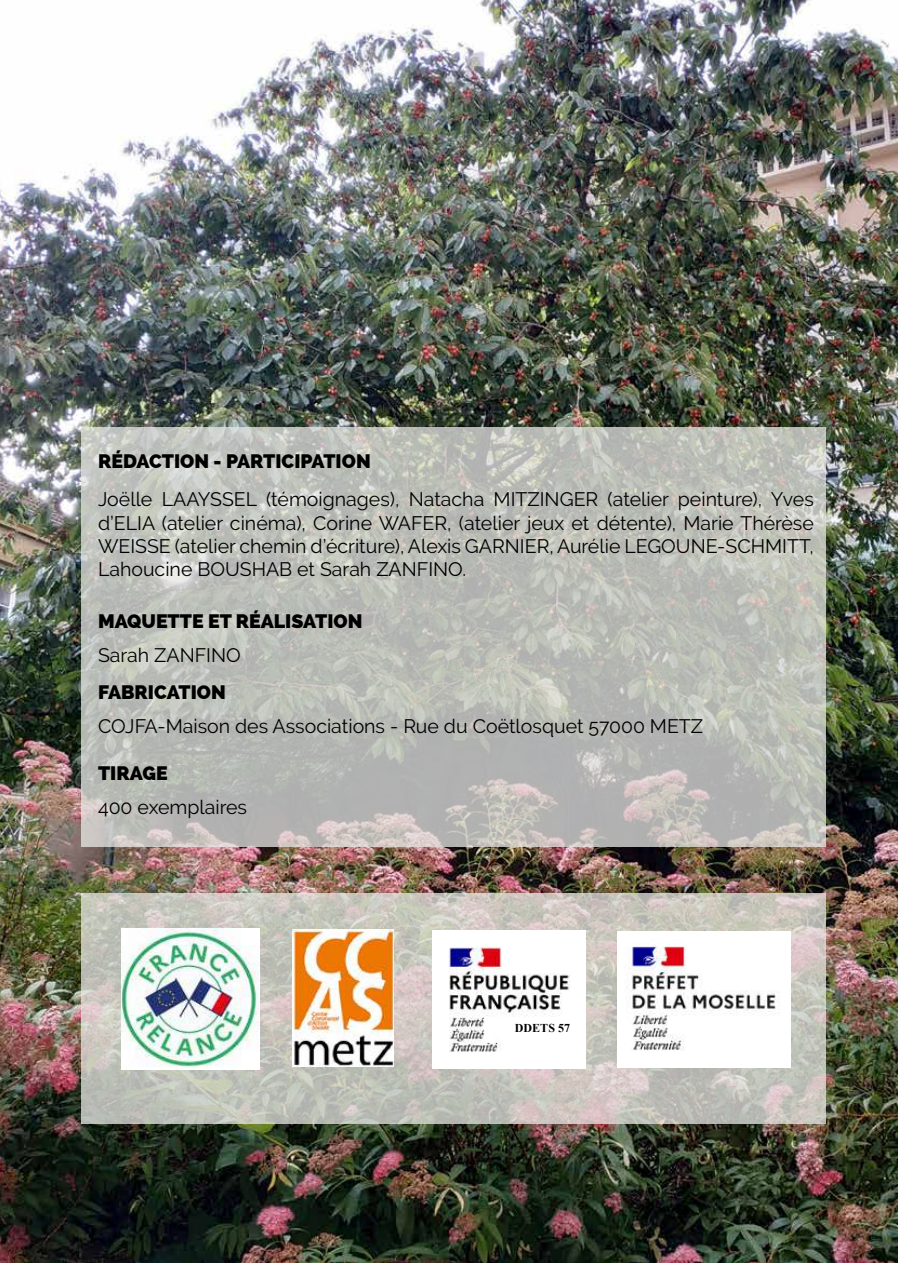
<style>
.page{position:relative;width:898px;height:1263px;background:#fff}
.page>*{position:absolute;margin:0;border:0;box-sizing:border-box;transform-origin:0 0}
.t1{font:19.5px/23.4px "Raleway";color:#000;text-align:justify}
.t2{font:800 19.5px "Raleway";color:#000}
.t3{font:700 12px "Times New Roman";color:#000}
</style>
<div class="page">
<img style="left:0;top:0;width:897px;height:1263px">
<svg style="left:81px;top:427px;width:744px;height:419px;background:#bcbeb8"></svg>
<svg style="left:81px;top:893px;width:744px;height:230px;background:#c7c5bd"></svg>
<img style="left:293px;top:930px;width:100px;height:137px">
<img style="left:432px;top:931px;width:153px;height:137px">
<img style="left:617px;top:931px;width:173px;height:137px">
<img style="left:121px;top:929px;width:138px;height:141px">
<p class="t2" style="left:98px;top:450px;width:274px">RÉDACTION - PARTICIPATION</p>
<p class="t1" style="left:98px;top:488px;width:717px">Joëlle LAAYSSEL (témoignages), Natacha MITZINGER (atelier peinture), Yves d’ELIA (atelier cinéma), Corine WAFER, (atelier jeux et détente), Marie Thérèse WEISSE (atelier chemin d’écriture), Alexis GARNIER, Aurélie LEGOUNE-SCHMITT, Lahoucine BOUSHAB et Sarah ZANFINO.</p>
<p class="t2" style="left:98px;top:610px;width:266px">MAQUETTE ET RÉALISATION</p>
<p class="t1" style="left:98px;top:644px;width:144px">Sarah ZANFINO</p>
<p class="t2" style="left:98px;top:681px;width:129px">FABRICATION</p>
<p class="t1" style="left:98px;top:714px;width:606px">COJFA-Maison des Associations - Rue du Coëtlosquet 57000 METZ</p>
<p class="t2" style="left:98px;top:762px;width:71px">TIRAGE</p>
<p class="t1" style="left:98px;top:795px;width:150px">400 exemplaires</p>
<p class="t3" style="left:514px;top:1019px;width:57px">DDETS 57</p>
</div>
